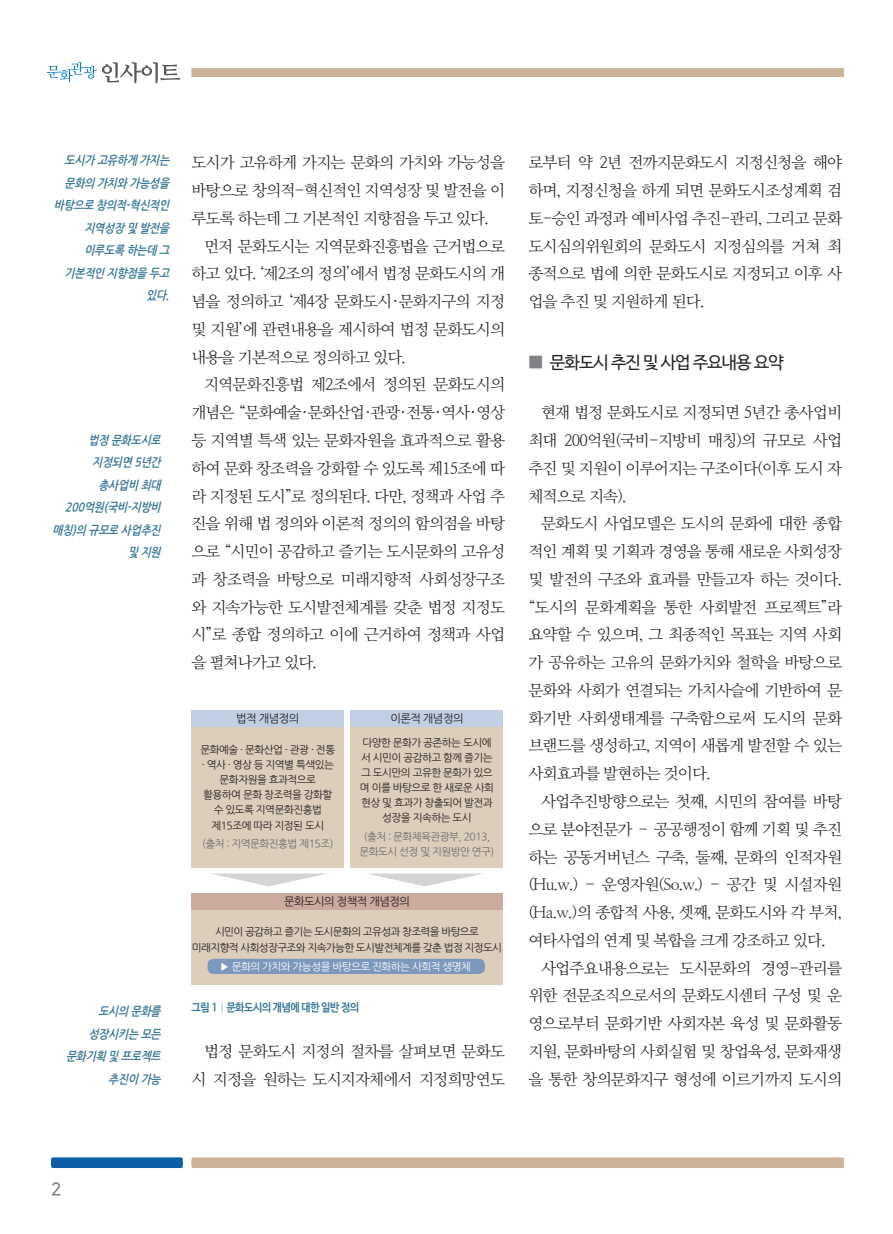
<style>
.page{position:relative;width:893px;height:1234px;background:#fff}
.page>*{position:absolute;margin:0;border:0;box-sizing:border-box;transform-origin:0 0}
.정규{font:18px "Nanum Square OTFB";color:#808285;scale:.95 1}
.t1{font:17.25px "Nanum Barun Gothic OTF";letter-spacing:-.05em;color:#231f20}
.본문{font:15.75px/27.8px "Nanum Myeongjo OTF";letter-spacing:-.05em;color:#231f20;text-align:justify}
.발췌_오{font:italic 12px/22.5px "Nanum Gothic OTF Bold";color:#3b7898;text-align:right;scale:.9 1}
.발췌_왼{font:italic 12px/22.5px "Nanum Gothic OTF Bold";color:#3b7898;text-align:right;scale:.9 1}
.t2{font:11.25px "Nanum Gothic OTF";letter-spacing:-.05em;color:#231f20}
.그림타이틀{font:11.25px "Nanum Barun Gothic OTF Bold";letter-spacing:-.04em;color:#3b7898;scale:.93 1}
.t3{font:10.5px/15.1px "Nanum Gothic OTF";letter-spacing:-.05em;color:#231f20;text-align:center}
.t4{font:10.5px/15px "Nanum Gothic OTF";letter-spacing:-.05em;color:#6c6d70;text-align:center}
.t5{font:10.5px "Nanum Gothic OTF";letter-spacing:-.05em;color:#fff}
.s1{font-size:16.5px;color:#808285}
</style>
<div class="page">
<div style="left:191px;top:1157px;width:653px;height:10px;background:#cbb298;border-radius:2px"></div>
<div style="left:51px;top:1157px;width:132px;height:10px;background:#0d5da5;border-radius:2px"></div>
<svg style="left:47px;top:62px;width:133px;height:21px"></svg>
<div style="left:191px;top:68px;width:653px;height:9px;background:#cbb298"></div>
<div style="left:191px;top:710px;width:153px;height:16px;background:#c1cfe3"></div>
<div style="left:191px;top:727px;width:153px;height:140px;background:#ddcdbb"></div>
<div style="left:191px;top:909px;width:312px;height:75px;background:#ddcdbb"></div>
<div style="left:191px;top:893px;width:312px;height:16px;background:#cdaa9e"></div>
<div style="left:350px;top:710px;width:153px;height:16px;background:#c1cfe3"></div>
<div style="left:350px;top:727px;width:153px;height:140px;background:#ddcdbb"></div>
<svg style="left:212px;top:873px;width:115px;height:13px"></svg>
<svg style="left:368px;top:873px;width:115px;height:13px"></svg>
<div style="left:207px;top:958px;width:278px;height:15px;background:#7d98bd;border-radius:6px"></div>
<p class="발췌_왼" style="left:54px;top:150px;width:133px">도시가 고유하게 가지는 문화의 가치와 가능성을 바탕으로 창의적-혁신적인 지역성장 및 발전을 이루도록 하는데 그 기본적인 지향점을 두고 있다.</p>
<p class="발췌_오" style="left:52px;top:429px;width:125px">법정 문화도시로 지정되면 5년간 총사업비 최대<br>200억원(국비-지방비 매칭)의 규모로 사업추진 및 지원</p>
<p class="발췌_오" style="left:66px;top:1000px;width:110px">도시의 문화를 성장시키는 모든 문화기획 및 프로젝트 추진이 가능</p>
<p class="본문" style="left:191px;top:148px;width:315px">도시가 고유하게 가지는 문화의 가치와 가능성을 바탕으로 창의적-혁신적인 지역성장 및 발전을 이 루도록 하는데 그 기본적인 지향점을 두고 있다.</p>
<p class="본문" style="left:191px;top:231px;width:315px;text-indent:13px">먼저 문화도시는 지역문화진흥법을 근거법으로 하고 있다. ‘제2조의 정의’에서 법정 문화도시의 개 념을 정의하고 ‘제4장 문화도시·문화지구의 지정 및 지원’에 관련내용을 제시하여 법정 문화도시의 내용을 기본적으로 정의하고 있다.</p>
<p class="본문" style="left:191px;top:370px;width:315px;text-indent:13px">지역문화진흥법 제2조에서 정의된 문화도시의 개념은 “문화예술·문화산업·관광·전통·역사·영상 등 지역별 특색 있는 문화자원을 효과적으로 활용 하여 문화 창조력을 강화할 수 있도록 제15조에 따 라 지정된 도시”로 정의된다. 다만, 정책과 사업 추 진을 위해 법 정의와 이론적 정의의 함의점을 바탕 으로 “시민이 공감하고 즐기는 도시문화의 고유성 과 창조력을 바탕으로 미래지향적 사회성장구조 와 지속가능한 도시발전체계를 갖춘 법정 지정도 시”로 종합 정의하고 이에 근거하여 정책과 사업 을 펼쳐나가고 있다.</p>
<p class="t2" style="left:236px;top:711px;width:65px">법적 개념정의</p>
<p class="t3" style="left:200px;top:741px;width:136px">문화예술 · 문화산업 · 관광 · 전통 · 역사 · 영상 등 지역별 특색있는 문화자원을 효과적으로 활용하여 문화 창조력을 강화할 수 있도록 지역문화진흥법 제15조에 따라 지정된 도시</p>
<p class="t4" style="left:202px;top:836px;width:133px">(출처 : 지역문화진흥법 제15조)</p>
<p class="t2" style="left:390px;top:711px;width:75px">이론적 개념정의</p>
<p class="t3" style="left:360px;top:734px;width:136px">다양한 문화가 공존하는 도시에 서 시민이 공감하고 함께 즐기는 그 도시만의 고유한 문화가 있으 며 이를 바탕으로 한 새로운 사회 현상 및 효과가 창출되어 발전과 성장을 지속하는 도시</p>
<p class="t4" style="left:359px;top:828px;width:136px">(출처 : 문화체육관광부, 2013, 문화도시 선정 및 지원방안 연구)</p>
<p class="t2" style="left:284px;top:894px;width:127px">문화도시의 정책적 개념정의</p>
<p class="t3" style="left:192px;top:923px;width:312px">시민이 공감하고 즐기는 도시문화의 고유성과 창조력을 바탕으로 미래지향적 사회성장구조와 지속가능한 도시발전체계를 갖춘 법정 지정도시</p>
<p class="t5" style="left:220px;top:959px;width:253px">▶ 문화의 가치와 가능성을 바탕으로 진화하는 사회적 생명체</p>
<p class="그림타이틀" style="left:191px;top:1001px;width:182px">그림 1│문화도시의 개념에 대한 일반 정의</p>
<p class="본문" style="left:191px;top:1036px;width:315px;text-align:right">법정 문화도시 지정의 절차를 살펴보면 문화도 시 지정을 원하는 도시지자체에서 지정희망연도</p>
<p class="본문" style="left:528px;top:148px;width:315px">로부터 약 2년 전까지문화도시 지정신청을 해야 하며, 지정신청을 하게 되면 문화도시조성계획 검 토-승인 과정과 예비사업 추진-관리, 그리고 문화 도시심의위원회의 문화도시 지정심의를 거쳐 최 종적으로 법에 의한 문화도시로 지정되고 이후 사 업을 추진 및 지원하게 된다.</p>
<p class="t1" style="left:528px;top:353px;width:257px"><span class="s1">■</span> 문화도시 추진 및 사업 주요내용 요약</p>
<p class="본문" style="left:528px;top:398px;width:315px;text-indent:13px">현재 법정 문화도시로 지정되면 5년간 총사업비 최대 200억원(국비-지방비 매칭)의 규모로 사업 추진 및 지원이 이루어지는 구조이다(이후 도시 자 체적으로 지속).</p>
<p class="본문" style="left:528px;top:509px;width:315px;text-indent:13px">문화도시 사업모델은 도시의 문화에 대한 종합 적인 계획 및 기획과 경영을 통해 새로운 사회성장 및 발전의 구조와 효과를 만들고자 하는 것이다. “도시의 문화계획을 통한 사회발전 프로젝트”라 요약할 수 있으며, 그 최종적인 목표는 지역 사회 가 공유하는 고유의 문화가치와 철학을 바탕으로 문화와 사회가 연결되는 가치사슬에 기반하여 문 화기반 사회생태계를 구축함으로써 도시의 문화 브랜드를 생성하고, 지역이 새롭게 발전할 수 있는 사회효과를 발현하는 것이다.</p>
<p class="본문" style="left:528px;top:786px;width:315px;text-indent:13px">사업추진방향으로는 첫째, 시민의 참여를 바탕 으로 분야전문가 – 공공행정이 함께 기획 및 추진 하는 공동거버넌스 구축, 둘째, 문화의 인적자원 (Hu.w.) - 운영자원(So.w.) - 공간 및 시설자원 (Ha.w.)의 종합적 사용, 셋째, 문화도시와 각 부처, 여타사업의 연계 및 복합을 크게 강조하고 있다.</p>
<p class="본문" style="left:528px;top:953px;width:315px;text-indent:13px">사업주요내용으로는 도시문화의 경영-관리를 위한 전문조직으로서의 문화도시센터 구성 및 운 영으로부터 문화기반 사회자본 육성 및 문화활동 지원, 문화바탕의 사회실험 및 창업육성, 문화재생 을 통한 창의문화지구 형성에 이르기까지 도시의</p>
<p class="정규" style="left:51px;top:1179px;width:12px">2</p>
</div>
